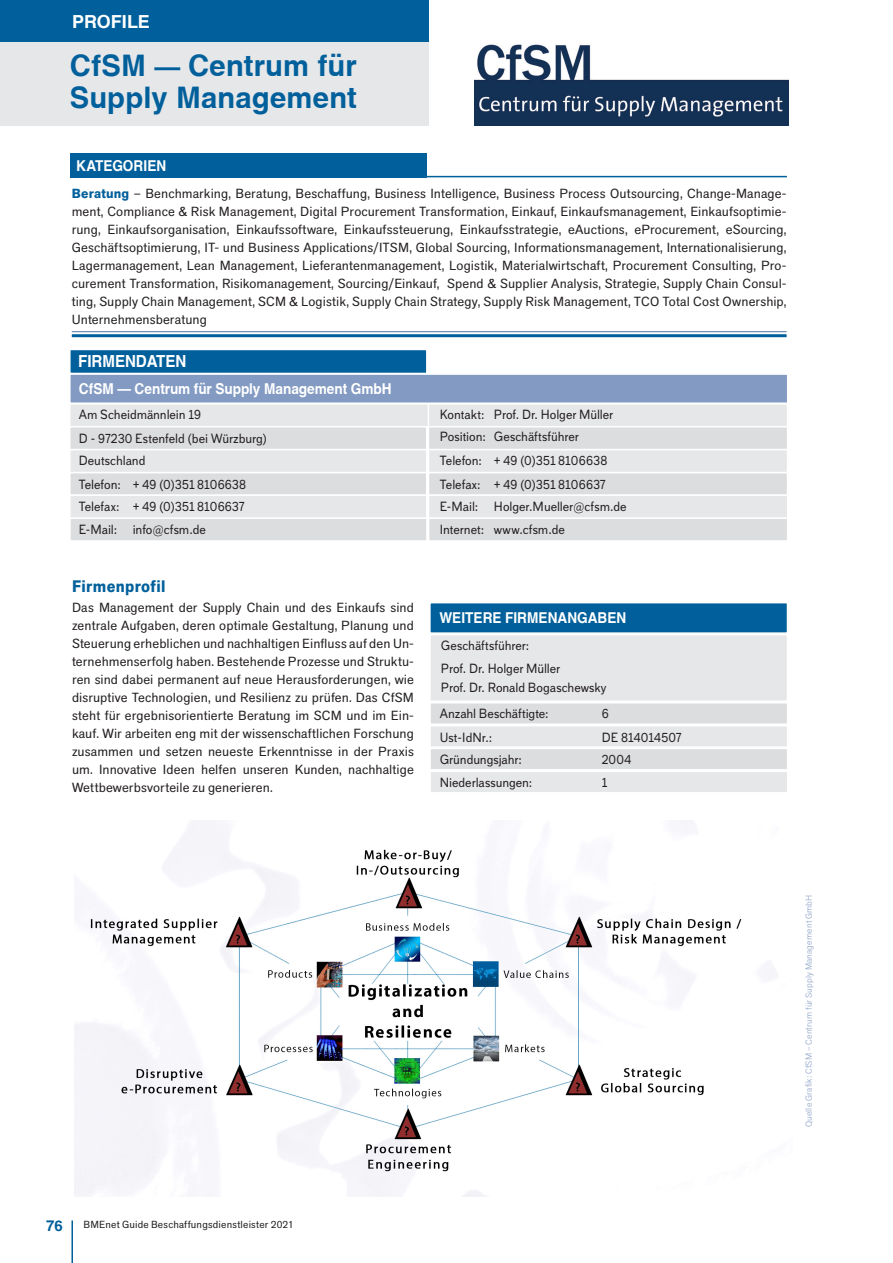
<style>
.page{position:relative;width:893px;height:1263px;background:#fff}
.page>*{position:absolute;margin:0;border:0;box-sizing:border-box;transform-origin:0 0}
.Naslov_Firmenprofil{font:700 29.7px/32.4px "Swansea";letter-spacing:.005em;color:#01609b}
.t1{font:700 18px "Swansea";letter-spacing:-.005em;color:#fff}
.t2{font:700 16.65px "Swansea";color:#fff;scale:.91 1}
.naslovi_teksta{font:700 condensed 16.5px "Akzid Grtsk Next";letter-spacing:.02em;color:#01609b;scale:1.12 1}
.tekst_layout{font:700 15px "Swansea";color:#fff;scale:.91 1}
.t3{font:700 15px "Swansea";color:#01609b}
.FIRMENDATEN{font:13.35px "Armitage";letter-spacing:-.005em;color:#231f20;scale:.91 1}
.FIRMENDATEN-2{font:13.35px "Armitage";letter-spacing:.015em;color:#231f20;scale:.91 1}
.Kategorien_text_Bold{font:condensed 13.05px/18px "Akzid Grtsk Next";letter-spacing:.01em;color:#231f20;text-align:justify;scale:1.19 1}
.tekst{font:condensed 13.05px/18px "Akzid Grtsk Next";letter-spacing:.01em;color:#231f20;text-align:justify;scale:1.19 1}
.t4{font:condensed 10.2px "Akzid Grtsk Next";letter-spacing:.02em;color:#231f20;scale:1.19 1}
.Foto_Quelle{font:300 condensed 8.7px "Akzid Grtsk Next";letter-spacing:.02em;color:#8da3c9;scale:1.19 1}
.s1{font-size:26.4px}
.s2{font-weight:700;color:#01609b}
</style>
<div class="page">
<div style="left:0;top:42px;width:428px;height:84px;background:#e6e7e9"></div>
<div style="left:0;top:0;width:428px;height:42px;background:#01609b"></div>
<hr style="left:71px;top:1220px;width:2px;height:43px;background:#01609b">
<div style="left:69px;top:517px;width:359px;height:25px;background:#dcdddf;border:2px solid #fff"></div>
<div style="left:429px;top:771px;width:359px;height:22px;background:#e6e7e9;border:2px solid #fff"></div>
<div style="left:428px;top:517px;width:360px;height:25px;background:#dcdddf;border:2px solid #fff"></div>
<div style="left:70px;top:153px;width:356px;height:24px;background:#01609b"></div>
<hr style="left:426px;top:176px;width:361px;height:1px;background:#01609b">
<svg style="left:72px;top:332px;width:715px;height:1px"></svg>
<hr style="left:72px;top:331px;width:715px;height:1px;background:#5172aa">
<hr style="left:72px;top:334px;width:715px;height:3px;background:#01609b">
<div style="left:69px;top:472px;width:359px;height:24px;background:#dcdddf;border:2px solid #fff"></div>
<div style="left:429px;top:725px;width:359px;height:23px;background:#e6e7e9;border:2px solid #fff"></div>
<div style="left:428px;top:472px;width:360px;height:24px;background:#dcdddf;border:2px solid #fff"></div>
<div style="left:69px;top:494px;width:359px;height:25px;background:#e6e7e9;border:2px solid #fff"></div>
<div style="left:429px;top:748px;width:359px;height:23px;background:#dcdddf;border:2px solid #fff"></div>
<div style="left:428px;top:494px;width:360px;height:25px;background:#e6e7e9;border:2px solid #fff"></div>
<div style="left:69px;top:349px;width:359px;height:25px;background:#01609b;border:2px solid #fff"></div>
<div style="left:429px;top:602px;width:359px;height:32px;background:#01609b;border:2px solid #fff"></div>
<div style="left:69px;top:373px;width:719px;height:31px;background:#839ac2;border:2px solid #fff"></div>
<div style="left:69px;top:403px;width:361px;height:24px;background:#e6e7e9;border:2px solid #fff"></div>
<div style="left:428px;top:403px;width:360px;height:24px;background:#e6e7e9;border:2px solid #fff"></div>
<div style="left:69px;top:426px;width:358px;height:24px;background:#dcdddf;border:2px solid #fff"></div>
<div style="left:429px;top:634px;width:359px;height:68px;background:#e6e7e9;border:2px solid #fff"></div>
<div style="left:428px;top:426px;width:360px;height:24px;background:#dcdddf;border:2px solid #fff"></div>
<div style="left:69px;top:449px;width:359px;height:24px;background:#e6e7e9;border:2px solid #fff"></div>
<div style="left:429px;top:702px;width:359px;height:23px;background:#dcdddf;border:2px solid #fff"></div>
<div style="left:428px;top:449px;width:360px;height:24px;background:#e6e7e9;border:2px solid #fff"></div>
<img style="left:75px;top:821px;width:700px;height:376px">
<img style="left:475px;top:44px;width:313px;height:82px">
<h2 class="t1" style="left:72px;top:11px;width:79px">PROFILE</h2>
<p class="Naslov_Firmenprofil" style="left:70px;top:49px;width:289px">CfSM <span class="s1">–</span> Centrum für<br>Supply Management</p>
<p class="tekst_layout" style="left:76px;top:157px;width:101px">KATEGORIEN</p>
<p class="Kategorien_text_Bold" style="left:72px;top:185px;width:602px"><span class="s2">Beratung</span> – Benchmarking, Beratung, Beschaffung, Business Intelligence, Business Process Outsourcing, Change-Manage&shy;ment, Compliance &amp; Risk Management, Digital Procurement Transformation, Einkauf, Einkaufsmanagement, Einkaufsoptimie&shy;rung, Einkaufsorganisation, Einkaufssoftware, Einkaufssteuerung, Einkaufsstrategie, eAuctions, eProcurement, eSourcing, Geschäftsoptimierung, IT- und Business Applications/ITSM, Global Sourcing, Informationsmanagement, Internationalisierung, Lagermanagement, Lean Management, Lieferantenmanagement, Logistik, Materialwirtschaft, Procurement Consulting, Pro&shy;curement Transformation, Risikomanagement, Sourcing/Einkauf, Spend &amp; Supplier Analysis, Strategie, Supply Chain Consul&shy;ting, Supply Chain Management, SCM &amp; Logistik, Supply Chain Strategy, Supply Risk Management, TCO Total Cost Ownership, Unternehmensberatung</p>
<p class="t2" style="left:78px;top:351px;width:120px">FIRMENDATEN</p>
<p class="tekst_layout" style="left:79px;top:379px;width:345px">CfSM – Centrum für Supply Management GmbH</p>
<p class="FIRMENDATEN" style="left:79px;top:406px;width:136px">Am Scheidmännlein 19</p>
<p class="FIRMENDATEN" style="left:440px;top:406px;width:192px">Kontakt: Prof. Dr. Holger Müller</p>
<p class="FIRMENDATEN" style="left:79px;top:430px;width:208px">D - 97230 Estenfeld (bei Würzburg)</p>
<p class="FIRMENDATEN" style="left:79px;top:453px;width:75px">Deutschland</p>
<p class="FIRMENDATEN" style="left:79px;top:499px;width:184px">Telefax: + 49 (0)351 8106637</p>
<p class="FIRMENDATEN" style="left:79px;top:476px;width:185px">Telefon: + 49 (0)351 8106638</p>
<p class="FIRMENDATEN" style="left:79px;top:521px;width:141px">E-Mail: info@cfsm.de</p>
<p class="naslovi_teksta" style="left:72px;top:577px;width:85px">Firmenprofil</p>
<p class="tekst" style="left:72px;top:599px;width:289px">Das Management der Supply Chain und des Einkaufs sind zentrale Aufgaben, deren optimale Gestaltung, Planung und Steuerung erheblichen und nachhaltigen Einfluss auf den Un&shy;ternehmenserfolg haben. Bestehende Prozesse und Struktu&shy;ren sind dabei permanent auf neue Herausforderungen, wie disruptive Technologien, und Resilienz zu prüfen. Das CfSM steht für ergebnisorientierte Beratung im SCM und im Ein&shy;kauf. Wir arbeiten eng mit der wissenschaftlichen Forschung zusammen und setzen neueste Erkenntnisse in der Praxis um. Innovative Ideen helfen unseren Kunden, nachhaltige Wettbewerbsvorteile zu generieren.</p>
<p class="FIRMENDATEN" style="left:440px;top:428px;width:154px">Position: Geschäftsführer</p>
<p class="FIRMENDATEN" style="left:440px;top:452px;width:185px">Telefon: + 49 (0)351 8106638</p>
<p class="FIRMENDATEN" style="left:440px;top:476px;width:184px">Telefax: + 49 (0)351 8106637</p>
<p class="FIRMENDATEN" style="left:440px;top:499px;width:207px">E-Mail: Holger.Mueller@cfsm.de</p>
<p class="FIRMENDATEN" style="left:440px;top:521px;width:139px">Internet: www.cfsm.de</p>
<p class="tekst_layout" style="left:439px;top:609px;width:207px">WEITERE FIRMENANGABEN</p>
<p class="FIRMENDATEN" style="left:441px;top:637px;width:99px">Geschäftsführer:</p>
<p class="FIRMENDATEN" style="left:441px;top:660px;width:133px">Prof. Dr. Holger Müller</p>
<p class="FIRMENDATEN" style="left:441px;top:679px;width:184px">Prof. Dr. Ronald Bogaschewsky</p>
<p class="FIRMENDATEN" style="left:440px;top:706px;width:121px">Anzahl Beschäftigte:</p>
<p class="FIRMENDATEN" style="left:602px;top:706px;width:9px">6</p>
<p class="FIRMENDATEN" style="left:440px;top:729px;width:59px">Ust-IdNr.:</p>
<p class="FIRMENDATEN-2" style="left:602px;top:729px;width:89px">DE 814014507</p>
<p class="FIRMENDATEN" style="left:440px;top:751px;width:92px">Gründungsjahr:</p>
<p class="FIRMENDATEN" style="left:602px;top:751px;width:34px">2004</p>
<p class="FIRMENDATEN" style="left:440px;top:774px;width:103px">Niederlassungen:</p>
<p class="FIRMENDATEN" style="left:602px;top:774px;width:8px">1</p>
<p class="t3" style="left:46px;top:1217px;width:18px">76</p>
<p class="t4" style="left:84px;top:1219px;width:178px">BMEnet Guide Beschaffungsdienstleister 2021</p>
<p class="Foto_Quelle" style="left:804px;top:1127px;width:197px;rotate:-90deg">Quelle Grafik: CfSM – Centrum für Supply Management GmbH</p>
</div>
